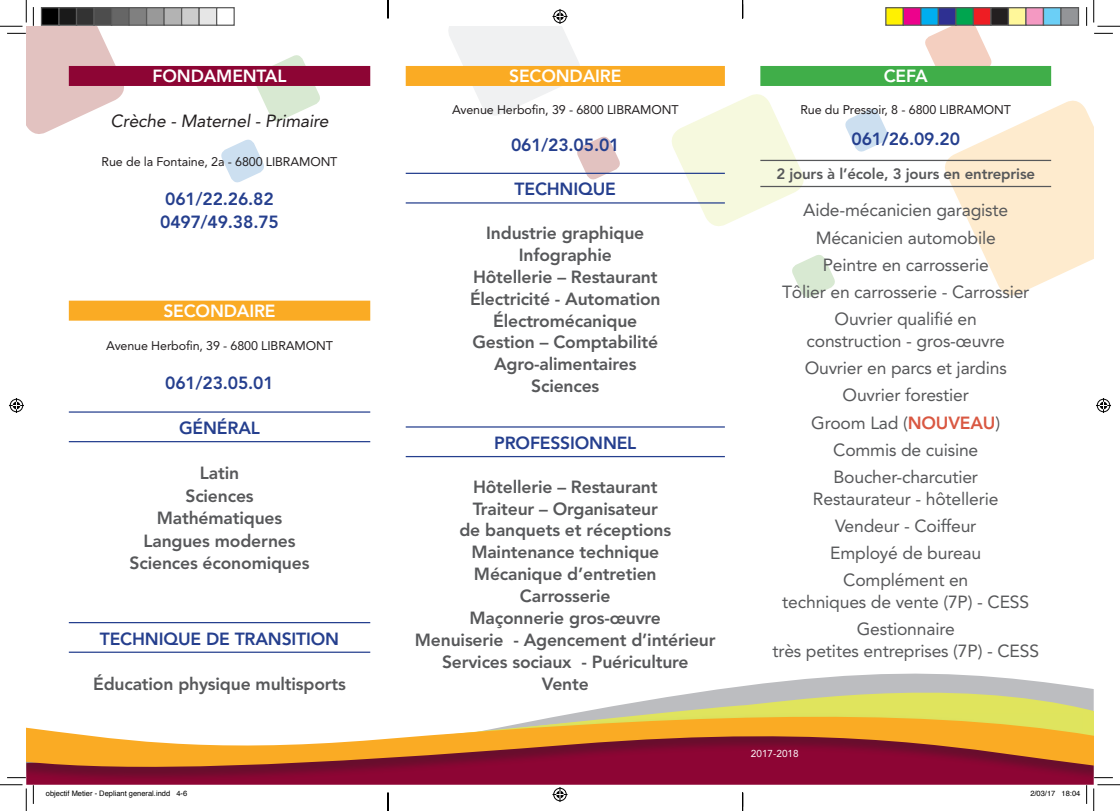
<style>
.page{position:relative;width:1120px;height:811px;background:#fff}
.page>*{position:absolute;margin:0;border:0;box-sizing:border-box;transform-origin:0 0}
.t1{font:800 17.5px/21.9px "Avenir";letter-spacing:-.01em;color:#57585a;text-align:center}
.t2{font:17.5px/27.1px "Avenir";letter-spacing:-.01em;color:#57585a;text-align:center}
.t3{font:800 17.5px/22.5px "Avenir";letter-spacing:-.01em;color:#253f8e}
.t4{font:800 17.5px "Avenir";letter-spacing:-.01em;color:#fff}
.t5{font:italic 17.5px "Avenir";letter-spacing:-.01em;color:#231f20}
.t6{font:800 15px "Avenir";letter-spacing:-.01em;color:#57585a}
.t7{font:12.5px "Avenir";letter-spacing:-.01em;color:#231f20}
.t8{font:10px "Avenir";color:#fff}
.t9{font:7.5px "Helvetica";color:#000}
.s1{font-weight:800;color:#d95842}
</style>
<div class="page">
<svg style="left:26px;top:782px;width:1067px;height:3px;background:#961a45"></svg>
<svg style="left:627px;top:673px;width:466px;height:31px;fill:#bcbdc0"></svg>
<div style="left:26px;top:718px;width:1067px;height:64px;background:#231f20;opacity:.35"></div>
<svg style="left:26px;top:704px;width:1067px;height:68px"></svg>
<svg style="left:939px;top:100px;width:154px;height:196px"></svg>
<svg style="left:666px;top:94px;width:142px;height:132px"></svg>
<svg style="left:845px;top:109px;width:43px;height:43px"></svg>
<svg style="left:221px;top:139px;width:43px;height:44px"></svg>
<svg style="left:256px;top:55px;width:64px;height:67px"></svg>
<svg style="left:574px;top:136px;width:48px;height:44px"></svg>
<svg style="left:792px;top:255px;width:43px;height:43px"></svg>
<svg style="left:925px;top:26px;width:67px;height:40px"></svg>
<div style="left:69px;top:66px;width:301px;height:20px;background:#8d0534"></div>
<div style="left:69px;top:301px;width:301px;height:20px;background:#faab24"></div>
<hr style="left:69px;top:411px;width:301px;height:2px;background:#253f8e">
<hr style="left:69px;top:441px;width:301px;height:1px;background:#253f8e">
<hr style="left:69px;top:622px;width:301px;height:1px;background:#253f8e">
<hr style="left:69px;top:651px;width:301px;height:2px;background:#253f8e">
<div style="left:760px;top:66px;width:290px;height:20px;background:#40ae49"></div>
<hr style="left:760px;top:160px;width:290px;height:1px;background:#57585a">
<hr style="left:760px;top:186px;width:290px;height:1px;background:#57585a">
<div style="left:405px;top:66px;width:319px;height:20px;background:#faab24"></div>
<hr style="left:405px;top:173px;width:319px;height:1px;background:#253f8e">
<hr style="left:405px;top:202px;width:319px;height:2px;background:#253f8e">
<hr style="left:405px;top:426px;width:319px;height:1px;background:#253f8e">
<hr style="left:405px;top:456px;width:319px;height:1px;background:#253f8e">
<svg style="left:1094px;top:33px;width:18px;height:1px"></svg>
<svg style="left:7px;top:777px;width:19px;height:1px"></svg>
<svg style="left:1093px;top:777px;width:19px;height:1px"></svg>
<svg style="left:33px;top:785px;width:1px;height:19px"></svg>
<svg style="left:0;top:0;width:124px;height:134px"></svg>
<svg style="left:0;top:784px;width:27px;height:27px"></svg>
<svg style="left:1093px;top:0;width:26px;height:27px"></svg>
<svg style="left:1093px;top:784px;width:26px;height:27px"></svg>
<svg style="left:448px;top:9px;width:132px;height:107px"></svg>
<svg style="left:552px;top:787px;width:15px;height:15px"></svg>
<svg style="left:9px;top:398px;width:15px;height:15px"></svg>
<svg style="left:1096px;top:398px;width:14px;height:15px"></svg>
<div style="left:41px;top:8px;width:18px;height:17px;background:#000"></div>
<div style="left:41px;top:7px;width:19px;height:19px;border:1px solid #595959"></div>
<div style="left:59px;top:8px;width:17px;height:17px;background:#1a1a1a"></div>
<div style="left:58px;top:7px;width:19px;height:19px;border:1px solid #595959"></div>
<div style="left:76px;top:8px;width:18px;height:17px;background:#333"></div>
<div style="left:76px;top:7px;width:19px;height:19px;border:1px solid #595959"></div>
<div style="left:94px;top:8px;width:17px;height:17px;background:#4d4d4d"></div>
<div style="left:93px;top:7px;width:19px;height:19px;border:1px solid #595959"></div>
<div style="left:111px;top:8px;width:18px;height:17px;background:#666"></div>
<div style="left:111px;top:7px;width:19px;height:19px;border:1px solid #595959"></div>
<div style="left:129px;top:8px;width:17px;height:17px;background:#808080"></div>
<div style="left:128px;top:7px;width:19px;height:19px;border:1px solid #595959"></div>
<div style="left:146px;top:8px;width:18px;height:17px;background:#999"></div>
<div style="left:146px;top:7px;width:19px;height:19px;border:1px solid #595959"></div>
<div style="left:164px;top:8px;width:17px;height:17px;background:#b3b3b3"></div>
<div style="left:163px;top:7px;width:19px;height:19px;border:1px solid #595959"></div>
<div style="left:181px;top:8px;width:18px;height:17px;background:#ccc"></div>
<div style="left:181px;top:7px;width:19px;height:19px;border:1px solid #595959"></div>
<div style="left:199px;top:8px;width:17px;height:17px;background:#e6e6e6"></div>
<div style="left:198px;top:7px;width:19px;height:19px;border:1px solid #595959"></div>
<div style="left:216px;top:7px;width:19px;height:19px;border:1px solid #595959"></div>
<div style="left:885px;top:8px;width:18px;height:17px;background:#fff101"></div>
<div style="left:884px;top:7px;width:19px;height:19px;border:1px solid #595959"></div>
<div style="left:903px;top:8px;width:17px;height:17px;background:#ed028c"></div>
<div style="left:902px;top:7px;width:19px;height:19px;border:1px solid #595959"></div>
<div style="left:920px;top:8px;width:18px;height:17px;background:#00aeef"></div>
<div style="left:919px;top:7px;width:19px;height:19px;border:1px solid #595959"></div>
<div style="left:938px;top:8px;width:17px;height:17px;background:#2e3092"></div>
<div style="left:937px;top:7px;width:19px;height:19px;border:1px solid #595959"></div>
<div style="left:955px;top:8px;width:18px;height:17px;background:#00a54f"></div>
<div style="left:954px;top:7px;width:19px;height:19px;border:1px solid #595959"></div>
<div style="left:973px;top:8px;width:17px;height:17px;background:#ee1d23"></div>
<div style="left:972px;top:7px;width:19px;height:19px;border:1px solid #595959"></div>
<div style="left:990px;top:8px;width:18px;height:17px;background:#231f20"></div>
<div style="left:989px;top:7px;width:19px;height:19px;border:1px solid #595959"></div>
<div style="left:1008px;top:8px;width:17px;height:17px;background:#fff79a"></div>
<div style="left:1007px;top:7px;width:19px;height:19px;border:1px solid #595959"></div>
<div style="left:1025px;top:8px;width:18px;height:17px;background:#f499c2"></div>
<div style="left:1024px;top:7px;width:19px;height:19px;border:1px solid #595959"></div>
<div style="left:1043px;top:8px;width:17px;height:17px;background:#6bcff6"></div>
<div style="left:1042px;top:7px;width:19px;height:19px;border:1px solid #595959"></div>
<div style="left:1060px;top:8px;width:18px;height:17px;background:#939598"></div>
<div style="left:1059px;top:7px;width:19px;height:19px;border:1px solid #595959"></div>
<svg style="left:387px;top:0;width:1px;height:18px"></svg>
<svg style="left:387px;top:792px;width:1px;height:19px"></svg>
<svg style="left:742px;top:0;width:1px;height:18px"></svg>
<svg style="left:742px;top:792px;width:1px;height:19px"></svg>
<p class="t4" style="left:153px;top:65px;width:135px">FONDAMENTAL</p>
<p class="t5" style="left:111px;top:111px;width:219px">Crèche - Maternel - Primaire</p>
<p class="t7" style="left:102px;top:155px;width:237px">Rue de la Fontaine, 2a - 6800 LIBRAMONT</p>
<p class="t3" style="left:160px;top:188px;width:120px">061/22.26.82<br>0497/49.38.75</p>
<p class="t4" style="left:163px;top:300px;width:114px">SECONDAIRE</p>
<p class="t7" style="left:106px;top:338px;width:228px">Avenue Herbofin, 39 - 6800 LIBRAMONT</p>
<p class="t3" style="left:165px;top:371px;width:110px">061/23.05.01</p>
<p class="t3" style="left:179px;top:417px;width:82px">GÉNÉRAL</p>
<p class="t1" style="left:129px;top:462px;width:181px;line-height:22.5px">Latin<br>Sciences<br>Mathématiques<br>Langues modernes<br>Sciences économiques</p>
<p class="t3" style="left:100px;top:627px;width:241px">TECHNIQUE DE TRANSITION</p>
<p class="t1" style="left:93px;top:672px;width:254px">Éducation physique multisports</p>
<p class="t4" style="left:509px;top:65px;width:114px">SECONDAIRE</p>
<p class="t7" style="left:452px;top:102px;width:228px">Avenue Herbofin, 39 - 6800 LIBRAMONT</p>
<p class="t3" style="left:511px;top:134px;width:110px">061/23.05.01</p>
<p class="t3" style="left:514px;top:178px;width:103px">TECHNIQUE</p>
<p class="t1" style="left:470px;top:222px;width:192px">Industrie graphique<br>Infographie<br>Hôtellerie – Restaurant<br>Électricité - Automation<br>Électromécanique<br>Gestion – Comptabilité<br>Agro-alimentaires<br>Sciences</p>
<p class="t3" style="left:494px;top:431px;width:144px">PROFESSIONNEL</p>
<p class="t1" style="left:415px;top:476px;width:302px">Hôtellerie – Restaurant<br>Traiteur – Organisateur<br>de banquets et réceptions<br>Maintenance technique<br>Mécanique d’entretien<br>Carrosserie<br>Maçonnerie gros-œuvre<br>Menuiserie - Agencement d’intérieur<br>Services sociaux - Puériculture<br>Vente</p>
<p class="t4" style="left:883px;top:65px;width:45px">CEFA</p>
<p class="t7" style="left:800px;top:102px;width:212px">Rue du Pressoir, 8 - 6800 LIBRAMONT</p>
<p class="t3" style="left:851px;top:128px;width:110px">061/26.09.20</p>
<p class="t6" style="left:776px;top:165px;width:260px">2 jours à l’école, 3 jours en entreprise</p>
<p class="t2" style="left:781px;top:197px;width:249px">Aide-mécanicien garagiste<br>Mécanicien automobile<br>Peintre en carrosserie<br>Tôlier en carrosserie - Carrossier<br>Ouvrier qualifié en</p>
<p class="t2" style="left:804px;top:327px;width:203px">construction - gros-œuvre<br>Ouvrier en parcs et jardins<br>Ouvrier forestier<br>Groom Lad (<span class="s1">NOUVEAU</span>)<br>Commis de cuisine<br>Boucher-charcutier</p>
<p class="t2" style="left:812px;top:485px;width:187px">Restaurateur - hôtellerie<br>Vendeur - Coiffeur<br>Employé de bureau<br>Complément en</p>
<p class="t2" style="left:782px;top:588px;width:248px">techniques de vente (7P) - CESS<br>Gestionnaire</p>
<p class="t2" style="left:772px;top:637px;width:268px">très petites entreprises (7P) - CESS</p>
<p class="t8" style="left:750px;top:747px;width:49px">2017-2018</p>
<p class="t9" style="left:46px;top:788px;width:143px">objectif Metier - Depliant general.indd 4-6</p>
<p class="t9" style="left:1029px;top:788px;width:52px">2/03/17 18:04</p>
</div>
